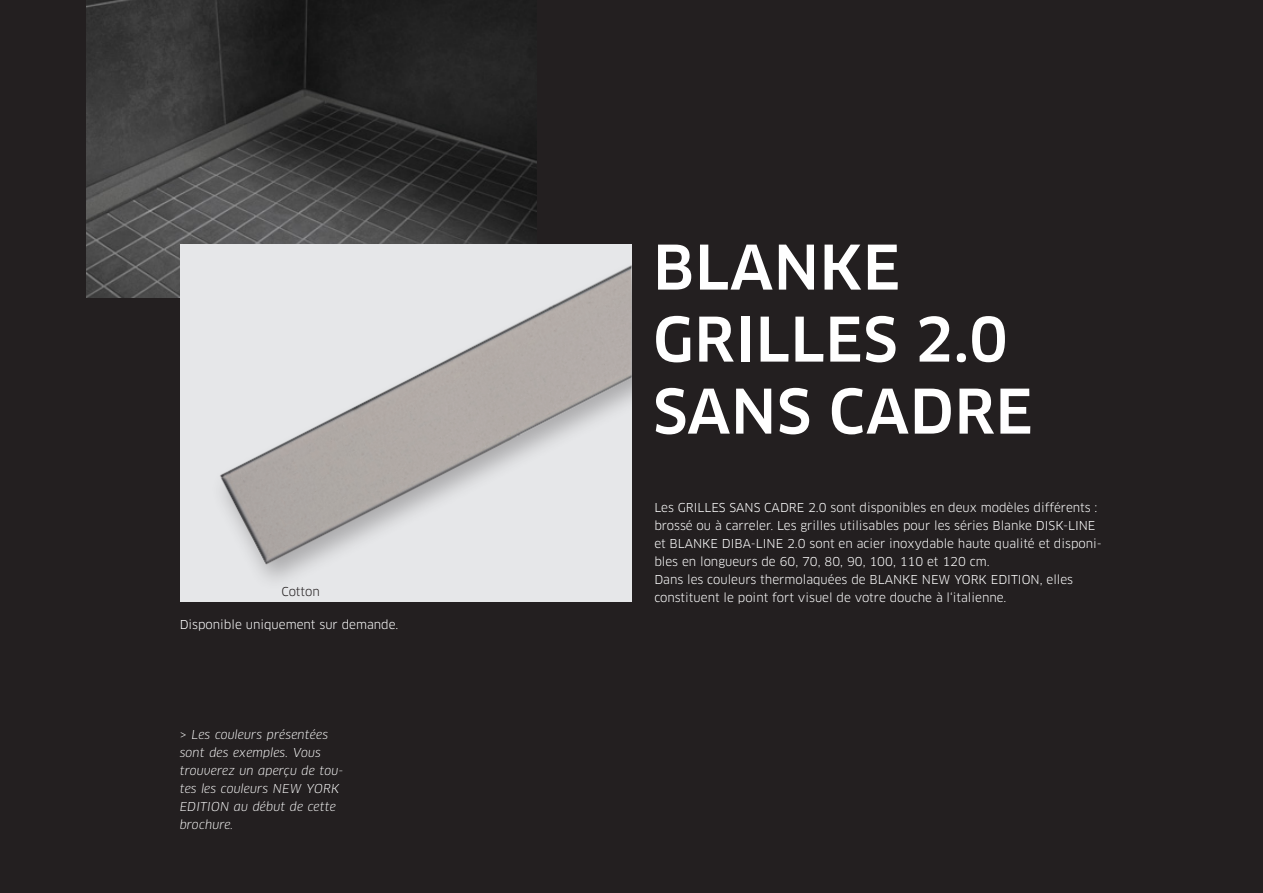
<style>
.page{position:relative;width:1263px;height:893px;background:#231f20}
.page>*{position:absolute;margin:0;border:0;box-sizing:border-box;transform-origin:0 0}
.t1{font:500 60px/72px "Clan OT";letter-spacing:.01em;color:#fff}
.t2{font:12px/18px "Clan OT";color:#fff}
.t3{font:italic 12px/18px "Clan OT";letter-spacing:.01em;color:#fff}
.t4{font:12px "Clan OT";letter-spacing:-.005em;color:#231f20}
</style>
<div class="page">
<img style="left:87px;top:0;width:450px;height:298px">
<img style="left:180px;top:244px;width:451px;height:358px">
<p class="t4" style="left:281px;top:585px;width:40px">Cotton</p>
<p class="t2" style="left:180px;top:615px;width:220px">Disponible uniquement sur demande.</p>
<p class="t3" style="left:180px;top:726px;width:165px">&gt; Les couleurs présentées sont des exemples. Vous trouverez un aperçu de tou&shy;tes les couleurs NEW YORK<br>EDITION au début de cette brochure.</p>
<h1 class="t1" style="left:653px;top:232px;width:381px">BLANKE<br>GRILLES 2.0<br>SANS CADRE</h1>
<p class="t2" style="left:654px;top:499px;width:449px">Les GRILLES SANS CADRE 2.0 sont disponibles en deux modèles différents : brossé ou à carreler. Les grilles utilisables pour les séries Blanke DISK-LINE et BLANKE DIBA-LINE 2.0 sont en acier inoxydable haute qualité et disponi&shy;bles en longueurs de 60, 70, 80, 90, 100, 110 et 120 cm.<br>Dans les couleurs thermolaquées de BLANKE NEW YORK EDITION, elles constituent le point fort visuel de votre douche à l‘italienne.</p>
</div>
